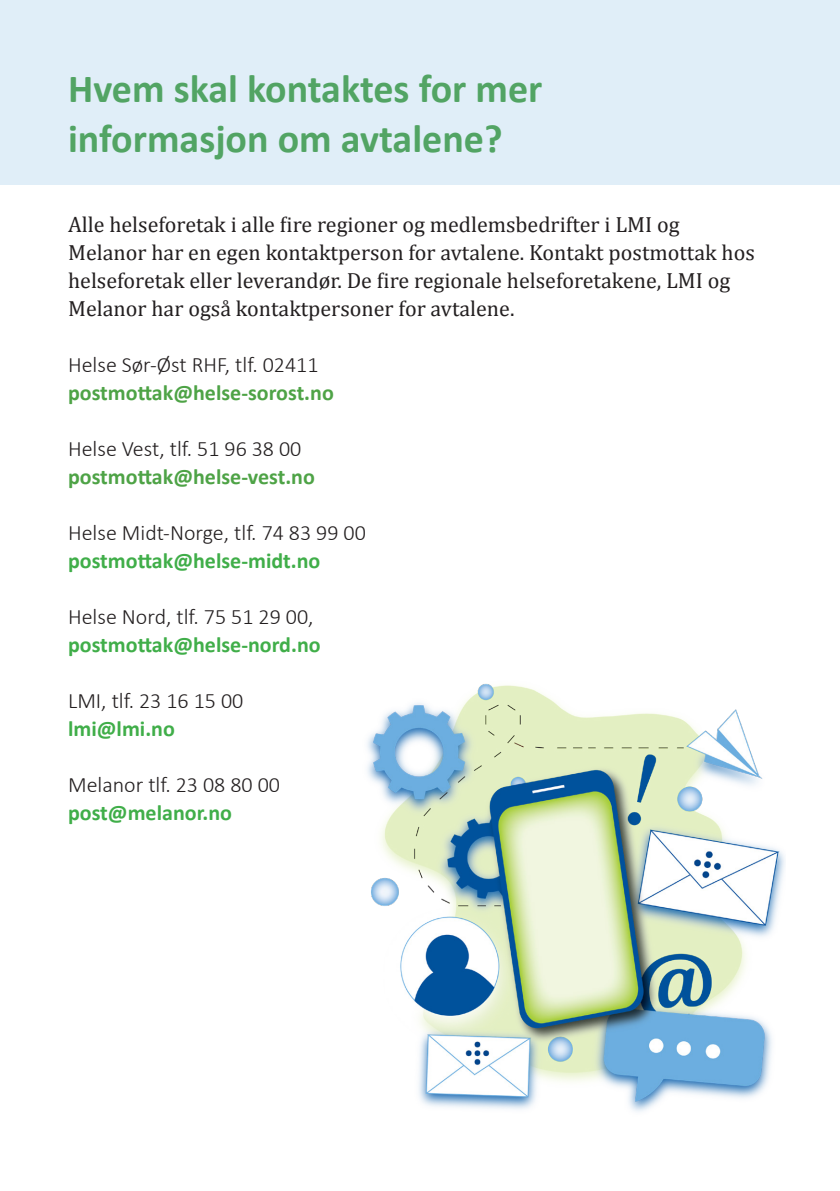
<style>
.page{position:relative;width:840px;height:1191px;background:#fff}
.page>*{position:absolute;margin:0;border:0;box-sizing:border-box;transform-origin:0 0}
.Hovedoverskrift{font:700 40px "Calibri";color:#4ea346}
.Brødtekst{font:22px/28px "Cambria";color:#231f20}
.Brødtekst-2{font:300 22px "Calibri";color:#231f20}
.Brødtekst-3{font:700 22px "Calibri";color:#40ae49}
.Brødtekst-4{font:700 22px "Calibri";color:#4ea346}
</style>
<div class="page">
<div style="left:0;top:0;width:839px;height:184px;background:#e0eef8"></div>
<img style="left:367px;top:683px;width:418px;height:429px">
<p class="Hovedoverskrift" style="left:68px;top:63px;width:475px">Hvem skal kontaktes for mer</p>
<p class="Hovedoverskrift" style="left:68px;top:113px;width:436px">informasjon om avtalene?</p>
<p class="Brødtekst" style="left:68px;top:210px;width:612px">Alle helseforetak i alle fire regioner og medlemsbedrifter i LMI og</p>
<p class="Brødtekst" style="left:68px;top:238px;width:687px">Melanor har en egen kontaktperson for avtalene. Kontakt postmottak hos helseforetak eller leverandør. De fire regionale helseforetakene, LMI og<br>Melanor har også kontaktpersoner for avtalene.</p>
<p class="Brødtekst-2" style="left:68px;top:351px;width:252px">Helse Sør-Øst RHF, tlf. 02411</p>
<p class="Brødtekst-4" style="left:68px;top:379px;width:267px">postmottak@helse-sorost.no</p>
<p class="Brødtekst-2" style="left:68px;top:435px;width:235px">Helse Vest, tlf. 51 96 38 00</p>
<p class="Brødtekst-4" style="left:68px;top:463px;width:248px">postmottak@helse-vest.no</p>
<p class="Brødtekst-2" style="left:68px;top:519px;width:299px">Helse Midt-Norge, tlf. 74 83 99 00</p>
<p class="Brødtekst-3" style="left:68px;top:547px;width:254px">postmottak@helse-midt.no</p>
<p class="Brødtekst-2" style="left:68px;top:603px;width:247px">Helse Nord, tlf. 75 51 29 00,</p>
<p class="Brødtekst-3" style="left:68px;top:631px;width:254px">postmottak@helse-nord.no</p>
<p class="Brødtekst-2" style="left:68px;top:687px;width:177px">LMI, tlf. 23 16 15 00</p>
<p class="Brødtekst-3" style="left:68px;top:715px;width:108px">lmi@lmi.no</p>
<p class="Brødtekst-2" style="left:68px;top:771px;width:213px">Melanor tlf. 23 08 80 00</p>
<p class="Brødtekst-3" style="left:68px;top:799px;width:165px">post@melanor.no</p>
</div>
